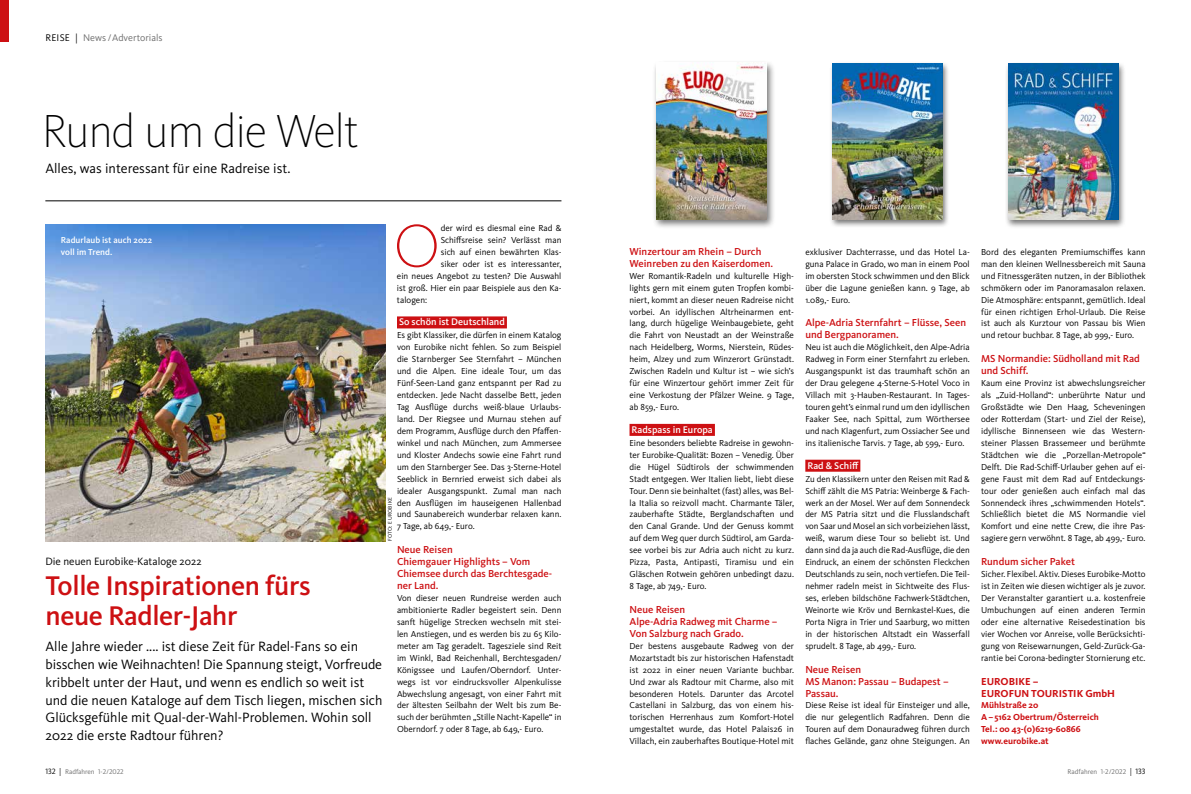
<style>
.page{position:relative;width:1191px;height:794px;background:#fff}
.page>*{position:absolute;margin:0;border:0;box-sizing:border-box;transform-origin:0 0}
.t1{font:200 62.8px "Kievit OT";color:#cd1013}
.t2{font:200 48px "Kievit OT";letter-spacing:-.03em;color:#000}
.t3{font:500 28px/29.8px "Kievit OT";letter-spacing:-.015em;color:#cd1013}
.t4{font:14px/17.9px "Kievit OT";color:#000}
.t5{font:11px "Kievit OT";color:#000}
.t6{font:500 10.5px/11.9px "Kievit OT";color:#cd1013}
.t7{font:700 10.5px/11.9px "Kievit OT";color:#cd1013}
.t8{font:500 10px "Kievit OT";color:#fff}
.t9{font:10px "Kievit OT";color:#6e6e6e}
.t10{font:9px/11.9px "Kievit OT";color:#000;text-align:justify}
.t11{font:700 9px/11.9px "Kievit OT";color:#cd1013}
.t12{font:500 9px/11.9px "Kievit OT";color:#fff}
.t13{font:7px "Kievit OT";color:#6e6e6e}
.t14{font:5.5px "Kievit OT";letter-spacing:.055em;color:#000}
.s1{color:#000}
.s2{font-size:8px;color:#000}
</style>
<div class="page">
<hr style="left:45px;top:201px;width:516px;height:1px;background:#000">
<div style="left:0;top:0;width:9px;height:42px;background:#cd1013"></div>
<div style="left:629px;top:424px;width:86px;height:12px;background:#cd1013"></div>
<div style="left:829px;top:62px;width:121px;height:166px;background:#000;opacity:.55"></div>
<img style="left:832px;top:64px;width:110px;height:155px">
<div style="left:1005px;top:62px;width:121px;height:167px;background:#000;opacity:.55"></div>
<img style="left:1008px;top:64px;width:110px;height:155px">
<img style="left:45px;top:225px;width:341px;height:316px">
<div style="left:805px;top:460px;width:55px;height:12px;background:#cd1013"></div>
<div style="left:397px;top:316px;width:110px;height:12px;background:#cd1013"></div>
<div style="left:652px;top:60px;width:124px;height:170px;background:#000;opacity:.55"></div>
<img style="left:656px;top:63px;width:111px;height:156px">
<p class="t9" style="left:45px;top:31px;width:119px"><span class="s1">REISE |</span> News /Advertorials</p>
<h2 class="t2" style="left:42px;top:102px;width:318px">Rund um die Welt</h2>
<h3 class="t4" style="left:45px;top:159px;width:247px">Alles, was interessant für eine Radreise ist.</h3>
<h1 class="t1" style="left:393px;top:208px;width:48px">O</h1>
<p class="t10" style="left:441px;top:222px;width:122px">der wird es diesmal eine Rad &amp;</p>
<p class="t10" style="left:441px;top:234px;width:122px">Schiffsreise sein? Verlässt man</p>
<p class="t10" style="left:441px;top:246px;width:122px">sich auf einen bewährten Klas-</p>
<p class="t10" style="left:441px;top:258px;width:122px">siker oder ist es interessanter,</p>
<p class="t10" style="left:397px;top:270px;width:166px">ein neues Angebot zu testen? Die Auswahl</p>
<p class="t10" style="left:397px;top:281px;width:166px">ist groß. Hier ein paar Beispiele aus den Ka-</p>
<p class="t10" style="left:397px;top:293px;width:32px">talogen:</p>
<p class="t8" style="left:399px;top:316px;width:107px">So schön ist Deutschland</p>
<p class="t10" style="left:397px;top:329px;width:166px">Es gibt Klassiker, die dürfen in einem Katalog von Eurobike nicht fehlen. So zum Beispiel die Starnberger See Sternfahrt – München und die Alpen. Eine ideale Tour, um das Fünf-Seen-Land ganz entspannt per Rad zu entdecken. Jede Nacht dasselbe Bett, jeden Tag Ausflüge durchs weiß-blaue Urlaubs&shy;land. Der Riegsee und Murnau stehen auf dem Programm, Ausflüge durch den Pfaffen&shy;winkel und nach München, zum Ammersee und Kloster Andechs sowie eine Fahrt rund um den Starnberger See. Das 3-Sterne-Hotel Seeblick in Bernried erweist sich dabei als idealer Ausgangspunkt. Zumal man nach den Ausflügen im hauseigenen Hallenbad und Saunabereich wunderbar relaxen kann.<br>7 Tage, ab 649,- Euro.</p>
<p class="t6" style="left:397px;top:544px;width:157px">Neue Reisen<br>Chiemgauer Highlights – Vom<br>Chiemsee durch das Berchtesgade&shy;ner Land.</p>
<p class="t10" style="left:397px;top:592px;width:166px">Von dieser neuen Rundreise werden auch ambitionierte Radler begeistert sein. Denn sanft hügelige Strecken wechseln mit stei&shy;len Anstiegen, und es werden bis zu 65 Kilo&shy;meter am Tag geradelt. Tagesziele sind Reit im Winkl, Bad Reichenhall, Berchtesgaden/ Königssee und Laufen/Oberndorf. Unter&shy;wegs ist vor eindrucksvoller Alpenkulisse Abwechslung angesagt, von einer Fahrt mit der ältesten Seilbahn der Welt bis zum Be&shy;such der berühmten „Stille Nacht-Kapelle“ in Oberndorf. 7 oder 8 Tage, ab 649,- Euro.</p>
<p class="t12" style="left:61px;top:234px;width:93px">Radurlaub ist auch 2022 voll im Trend.</p>
<p class="t14" style="left:387px;top:541px;width:46px;rotate:-90deg">FOTO: EUROBIKE</p>
<p class="t5" style="left:45px;top:555px;width:158px">Die neuen Eurobike-Kataloge 2022</p>
<h3 class="t3" style="left:45px;top:570px;width:267px">Tolle Inspirationen fürs neue Radler-Jahr</h3>
<p class="t4" style="left:45px;top:637px;width:338px">Alle Jahre wieder .... ist diese Zeit für Radel-Fans so ein bisschen wie Weihnachten! Die Spannung steigt, Vorfreude kribbelt unter der Haut, und wenn es endlich so weit ist und die neuen Kataloge auf dem Tisch liegen, mischen sich Glücksgefühle mit Qual-der-Wahl-Problemen. Wohin soll 2022 die erste Radtour führen?</p>
<p class="t6" style="left:629px;top:245px;width:145px">Winzertour am Rhein – Durch<br>Weinreben zu den Kaiserdomen.</p>
<p class="t10" style="left:629px;top:270px;width:166px">Wer Romantik-Radeln und kulturelle High&shy;lights gern mit einem guten Tropfen kombi&shy;niert, kommt an dieser neuen Radreise nicht vorbei. An idyllischen Altrheinarmen ent&shy;lang, durch hügelige Weinbaugebiete, geht die Fahrt von Neustadt an der Weinstraße nach Heidelberg, Worms, Nierstein, Rüdes&shy;heim, Alzey und zum Winzerort Grünstadt.<br>Zwischen Radeln und Kultur ist – wie sich’s für eine Winzertour gehört immer Zeit für eine Verkostung der Pfälzer Weine. 9 Tage, ab 859,- Euro.</p>
<p class="t8" style="left:631px;top:423px;width:83px">Radspass in Europa</p>
<p class="t10" style="left:629px;top:437px;width:166px">Eine besonders beliebte Radreise in gewohn&shy;ter Eurobike-Qualität: Bozen – Venedig. Über die Hügel Südtirols der schwimmenden Stadt entgegen. Wer Italien liebt, liebt diese Tour. Denn sie beinhaltet (fast) alles, was Bel&shy;la Italia so reizvoll macht. Charmante Täler, zauberhafte Städte, Berglandschaften und den Canal Grande. Und der Genuss kommt auf dem Weg quer durch Südtirol, am Garda&shy;see vorbei bis zur Adria auch nicht zu kurz.<br>Pizza, Pasta, Antipasti, Tiramisu und ein Gläschen Rotwein gehören unbedingt dazu.<br>8 Tage, ab 749,- Euro.</p>
<p class="t6" style="left:629px;top:603px;width:149px">Neue Reisen<br>Alpe-Adria Radweg mit Charme –<br>Von Salzburg nach Grado.</p>
<p class="t10" style="left:629px;top:639px;width:166px">Der bestens ausgebaute Radweg von der Mozartstadt bis zur historischen Hafenstadt ist 2022 in einer neuen Variante buchbar.<br>Und zwar als Radtour mit Charme, also mit besonderen Hotels. Darunter das Arcotel Castellani in Salzburg, das von einem his&shy;torischen Herrenhaus zum Komfort-Hotel umgestaltet wurde, das Hotel Palais26 in Villach, ein zauberhaftes Boutique-Hotel mit</p>
<p class="t10" style="left:805px;top:246px;width:166px">exklusiver Dachterrasse, und das Hotel La&shy;guna Palace in Grado, wo man in einem Pool im obersten Stock schwimmen und den Blick über die Lagune genießen kann. 9 Tage, ab 1.089,- Euro.</p>
<p class="t6" style="left:805px;top:317px;width:162px">Alpe-Adria Sternfahrt – Flüsse, Seen und Bergpanoramen.</p>
<p class="t10" style="left:805px;top:341px;width:166px">Neu ist auch die Möglichkeit, den Alpe-Adria Radweg in Form einer Sternfahrt zu erleben.<br>Ausgangspunkt ist das traumhaft schön an der Drau gelegene 4-Sterne-S-Hotel Voco in Villach mit 3-Hauben-Restaurant. In Tages&shy;touren geht’s einmal rund um den idyllischen Faaker See, nach Spittal, zum Wörthersee und nach Klagenfurt, zum Ossiacher See und ins italienische Tarvis. 7 Tage, ab 599,- Euro.</p>
<p class="t8" style="left:807px;top:459px;width:53px">Rad &amp; Schiff</p>
<p class="t10" style="left:805px;top:472px;width:166px">Zu den Klassikern unter den Reisen mit Rad &amp; Schiff zählt die MS Patria: Weinberge &amp; Fach&shy;werk an der Mosel. Wer auf dem Sonnendeck der MS Patria sitzt und die Flusslandschaft von Saar und Mosel an sich vorbeiziehen lässt, weiß, warum diese Tour so beliebt ist. Und dann sind da ja auch die Rad-Ausflüge, die den Eindruck, an einem der schönsten Fleckchen Deutschlands zu sein, noch vertiefen. Die Teil&shy;nehmer radeln meist in Sichtweite des Flus&shy;ses, erleben bildschöne Fachwerk-Städtchen, Weinorte wie Kröv und Bernkastel-Kues, die Porta Nigra in Trier und Saarburg, wo mitten in der historischen Altstadt ein Wasserfall sprudelt. 8 Tage, ab 499,- Euro.</p>
<p class="t6" style="left:805px;top:663px;width:145px">Neue Reisen<br>MS Manon: Passau – Budapest –<br>Passau.</p>
<p class="t10" style="left:805px;top:699px;width:166px">Diese Reise ist ideal für Einsteiger und alle, die nur gelegentlich Radfahren. Denn die Touren auf dem Donauradweg führen durch flaches Gelände, ganz ohne Steigungen. An</p>
<p class="t10" style="left:981px;top:246px;width:166px">Bord des eleganten Premiumschiffes kann man den kleinen Wellnessbereich mit Sauna und Fitnessgeräten nutzen, in der Bibliothek schmökern oder im Panoramasalon relaxen.<br>Die Atmosphäre: entspannt, gemütlich. Ideal für einen richtigen Erhol-Urlaub. Die Reise ist auch als Kurztour von Passau bis Wien und retour buchbar. 8 Tage, ab 999,- Euro.</p>
<p class="t6" style="left:981px;top:353px;width:160px">MS Normandie: Südholland mit Rad und Schiff.</p>
<p class="t10" style="left:981px;top:377px;width:166px">Kaum eine Provinz ist abwechslungsreicher als „Zuid-Holland“: unberührte Natur und Großstädte wie Den Haag, Scheveningen oder Rotterdam (Start- und Ziel der Reise), idyllische Binnenseen wie das Western&shy;steiner Plassen Brassemeer und berühmte Städtchen wie die „Porzellan-Metropole“ Delft. Die Rad-Schiff-Urlauber gehen auf ei&shy;gene Faust mit dem Rad auf Entdeckungs&shy;tour oder genießen auch einfach mal das Sonnendeck ihres „schwimmenden Hotels“.<br>Schließlich bietet die MS Normandie viel Komfort und eine nette Crew, die ihre Pas&shy;sagiere gern verwöhnt. 8 Tage, ab 499,- Euro.</p>
<p class="t6" style="left:981px;top:555px;width:95px">Rundum sicher Paket</p>
<p class="t10" style="left:981px;top:568px;width:166px">Sicher. Flexibel. Aktiv. Dieses Eurobike-Motto ist in Zeiten wie diesen wichtiger als je zuvor.<br>Der Veranstalter garantiert u. a. kostenfreie Umbuchungen auf einen anderen Termin oder eine alternative Reisedestination bis vier Wochen vor Anreise, volle Berücksichti&shy;gung von Reisewarnungen, Geld-Zurück-Ga&shy;rantie bei Corona-bedingter Stornierung etc.</p>
<p class="t7" style="left:981px;top:675px;width:135px">EUROBIKE –<br>EUROFUN TOURISTIK GmbH</p>
<p class="t11" style="left:981px;top:699px;width:119px">Mühlstraße 20<br>A–5162 Obertrum/Österreich<br>Tel.: 00 43-(0)6219-60866 www.eurobike.at</p>
<p class="t13" style="left:45px;top:767px;width:80px"><span class="s2">132 |</span> Radfahren 1-2/2022</p>
<p class="t13" style="left:1067px;top:767px;width:79px">Radfahren 1-2/2022 <span class="s2">| 133</span></p>
</div>
